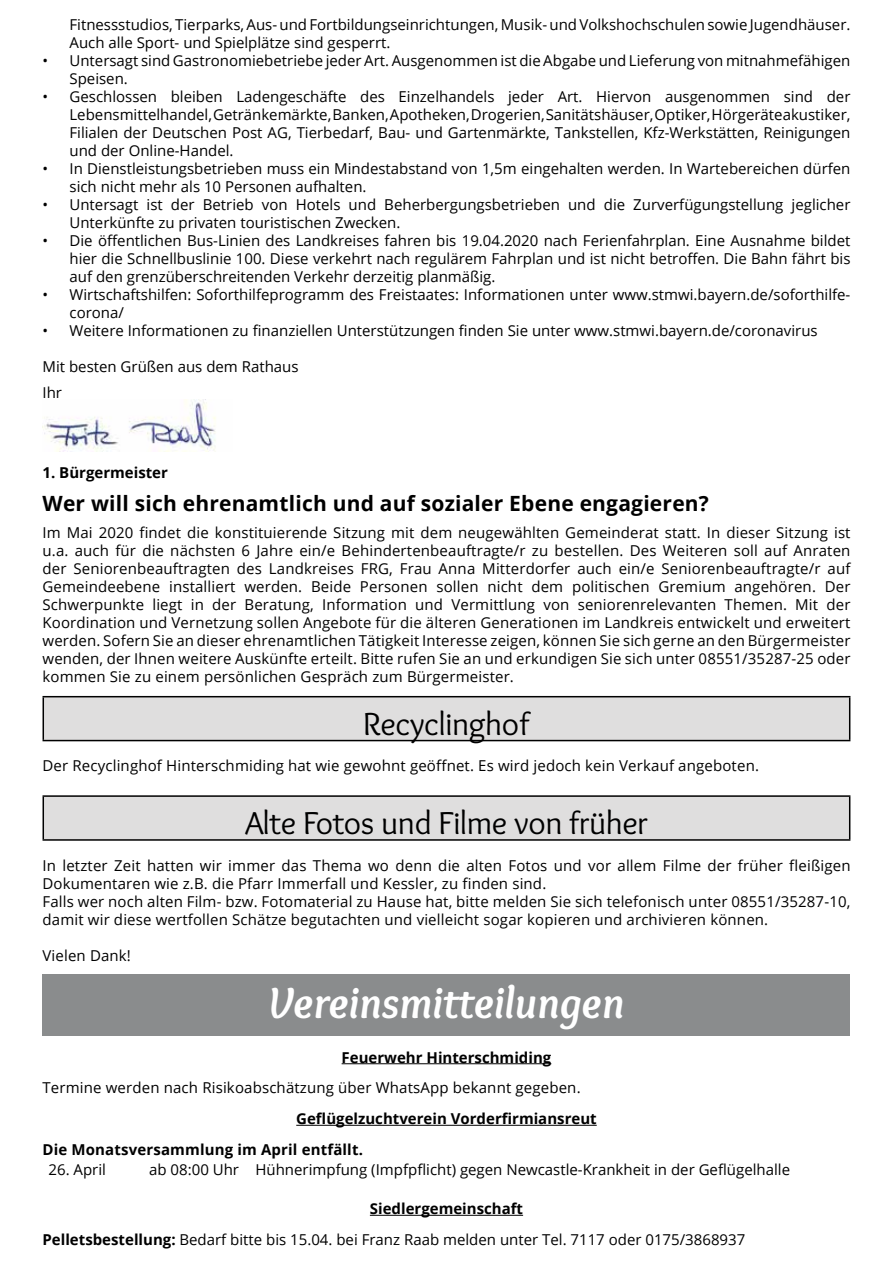
<style>
.page{position:relative;width:893px;height:1263px;background:#fff}
.page>*{position:absolute;margin:0;border:0;box-sizing:border-box;transform-origin:0 0}
.t1{font:italic 700 45px "Overlock";color:#fff}
.t2{font:33px "Overlock";letter-spacing:-.01em;color:#000}
.t3{font:700 21px "Open Sans";letter-spacing:.01em;color:#000}
.t4{font:15px/18px "Open Sans";color:#000}
.t5{font:700 15px/30.8px "Open Sans";color:#000}
.s1{font-weight:700}
</style>
<div class="page">
<img style="left:43px;top:399px;width:173px;height:52px">
<hr style="left:342px;top:1063px;width:209px;height:1px;background:#000">
<hr style="left:296px;top:1125px;width:301px;height:1px;background:#000">
<hr style="left:370px;top:1215px;width:153px;height:1px;background:#000">
<div style="left:43px;top:975px;width:807px;height:61px;background:#8a8c8d"></div>
<div style="left:43px;top:697px;width:807px;height:43px;background:#dfdede"></div>
<hr style="left:43px;top:696px;width:807px;height:1px;background:#000">
<hr style="left:43px;top:697px;width:1px;height:43px;background:#000">
<hr style="left:849px;top:697px;width:1px;height:43px;background:#000">
<hr style="left:43px;top:740px;width:807px;height:1px;background:#000">
<div style="left:43px;top:796px;width:807px;height:44px;background:#dfdede"></div>
<hr style="left:43px;top:795px;width:807px;height:2px;background:#000">
<hr style="left:43px;top:797px;width:1px;height:42px;background:#000">
<hr style="left:849px;top:797px;width:1px;height:42px;background:#000">
<hr style="left:43px;top:839px;width:807px;height:2px;background:#000">
<p class="t4" style="left:70px;top:15px;width:782px">Fitnessstudios, Tierparks, Aus- und Fortbildungseinrichtungen, Musik- und Volkshochschulen sowie Jugendhäuser.<br>Auch alle Sport- und Spielplätze sind gesperrt.</p>
<p class="t4" style="left:70px;top:51px;width:782px;text-indent:-27px">• Untersagt sind Gastronomiebetriebe jeder Art. Ausgenommen ist die Abgabe und Lieferung von mitnahmefähigen<br>Speisen.</p>
<p class="t4" style="left:70px;top:87px;width:782px;text-align:justify;text-indent:-27px">• Geschlossen bleiben Ladengeschäfte des Einzelhandels jeder Art. Hiervon ausgenommen sind der Lebensmittelhandel, Getränkemärkte, Banken, Apotheken, Drogerien, Sanitätshäuser, Optiker, Hörgeräteakustiker, Filialen der Deutschen Post AG, Tierbedarf, Bau- und Gartenmärkte, Tankstellen, Kfz-Werkstätten, Reinigungen und der Online-Handel.</p>
<p class="t4" style="left:70px;top:159px;width:782px;text-indent:-27px">• In Dienstleistungsbetrieben muss ein Mindestabstand von 1,5m eingehalten werden. In Wartebereichen dürfen sich nicht mehr als 10 Personen aufhalten.</p>
<p class="t4" style="left:70px;top:195px;width:782px;text-indent:-27px">• Untersagt ist der Betrieb von Hotels und Beherbergungsbetrieben und die Zurverfügungstellung jeglicher<br>Unterkünfte zu privaten touristischen Zwecken.</p>
<p class="t4" style="left:70px;top:231px;width:782px;text-align:justify;text-indent:-27px">• Die öffentlichen Bus-Linien des Landkreises fahren bis 19.04.2020 nach Ferienfahrplan. Eine Ausnahme bildet hier die Schnellbuslinie 100. Diese verkehrt nach regulärem Fahrplan und ist nicht betroffen. Die Bahn fährt bis auf den grenzüberschreitenden Verkehr derzeitig planmäßig.</p>
<p class="t4" style="left:70px;top:285px;width:782px;text-indent:-27px">• Wirtschaftshilfen: Soforthilfeprogramm des Freistaates: Informationen unter www.stmwi.bayern.de/soforthilfe&shy;corona/</p>
<p class="t4" style="left:43px;top:321px;width:777px">• Weitere Informationen zu finanziellen Unterstützungen finden Sie unter www.stmwi.bayern.de/coronavirus</p>
<p class="t4" style="left:43px;top:352px;width:258px;line-height:26.5px">Mit besten Grüßen aus dem Rathaus<br>Ihr</p>
<p class="t5" style="left:43px;top:456px;width:127px">1. Bürgermeister</p>
<h3 class="t3" style="left:43px;top:489px;width:668px">Wer will sich ehrenamtlich und auf sozialer Ebene engagieren?</h3>
<p class="t4" style="left:43px;top:523px;width:810px;text-align:justify">Im Mai 2020 findet die konstituierende Sitzung mit dem neugewählten Gemeinderat statt. In dieser Sitzung ist u.a. auch für die nächsten 6 Jahre ein/e Behindertenbeauftragte/r zu bestellen. Des Weiteren soll auf Anraten der Seniorenbeauftragten des Landkreises FRG, Frau Anna Mitterdorfer auch ein/e Seniorenbeauftragte/r auf Gemeindeebene installiert werden. Beide Personen sollen nicht dem politischen Gremium angehören. Der Schwerpunkte liegt in der Beratung, Information und Vermittlung von seniorenrelevanten Themen. Mit der Koordination und Vernetzung sollen Angebote für die älteren Generationen im Landkreis entwickelt und erweitert werden. Sofern Sie an dieser ehrenamtlichen Tätigkeit Interesse zeigen, können Sie sich gerne an den Bürgermeister wenden, der Ihnen weitere Auskünfte erteilt. Bitte rufen Sie an und erkundigen Sie sich unter 08551/35287-25 oder kommen Sie zu einem persönlichen Gespräch zum Bürgermeister.</p>
<h2 class="t2" style="left:363px;top:705px;width:168px">Recyclinghof</h2>
<p class="t4" style="left:43px;top:756px;width:718px">Der Recyclinghof Hinterschmiding hat wie gewohnt geöffnet. Es wird jedoch kein Verkauf angeboten.</p>
<h2 class="t2" style="left:245px;top:804px;width:404px">Alte Fotos und Filme von früher</h2>
<p class="t4" style="left:43px;top:856px;width:809px">In letzter Zeit hatten wir immer das Thema wo denn die alten Fotos und vor allem Filme der früher fleißigen Dokumentaren wie z.B. die Pfarr Immerfall und Kessler, zu finden sind.<br>Falls wer noch alten Film- bzw. Fotomaterial zu Hause hat, bitte melden Sie sich telefonisch unter 08551/35287-10, damit wir diese wertfollen Schätze begutachten und vielleicht sogar kopieren und archivieren können.</p>
<p class="t4" style="left:43px;top:946px;width:90px">Vielen Dank!</p>
<h1 class="t1" style="left:268px;top:977px;width:358px">Vereinsmitteilungen</h1>
<p class="t5" style="left:342px;top:1041px;width:211px">Feuerwehr Hinterschmiding</p>
<p class="t4" style="left:43px;top:1078px;width:540px">Termine werden nach Risikoabschätzung über WhatsApp bekannt gegeben.</p>
<p class="t5" style="left:43px;top:1103px;width:556px;text-indent:254px">Geflügelzuchtverein Vorderfirmiansreut<br>Die Monatsversammlung im April entfällt.</p>
<p class="t4" style="left:49px;top:1160px;width:59px">26. April</p>
<p class="t4" style="left:149px;top:1160px;width:642px">ab 08:00 Uhr Hühnerimpfung (Impfpflicht) gegen Newcastle-Krankheit in der Geflügelhalle</p>
<p class="t4" style="left:43px;top:1193px;width:704px;line-height:30.8px;text-indent:327px"><span class="s1">Siedlergemeinschaft<br>Pelletsbestellung:</span> Bedarf bitte bis 15.04. bei Franz Raab melden unter Tel. 7117 oder 0175/3868937</p>
</div>
